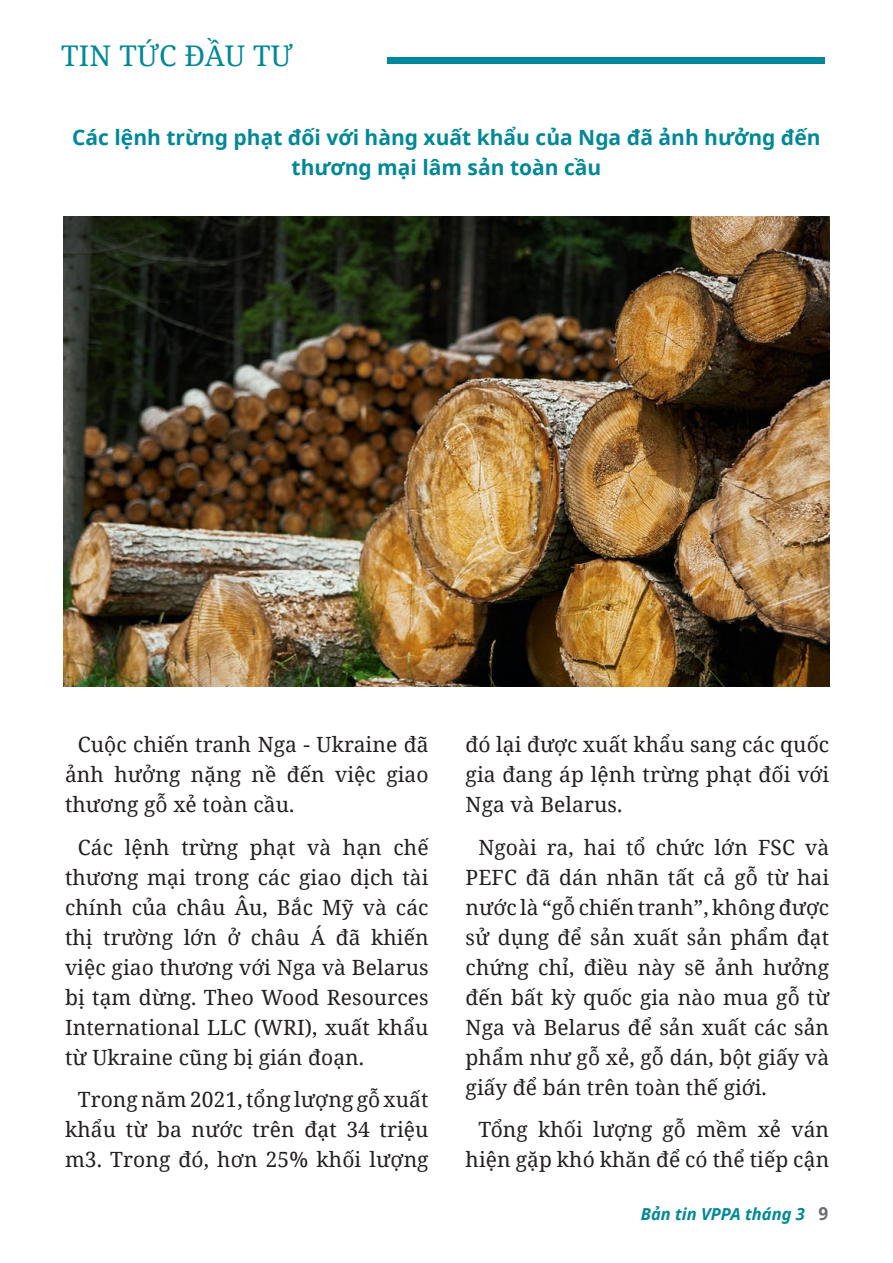
<style>
.page{position:relative;width:893px;height:1263px;background:#fff}
.page>*{position:absolute;margin:0;border:0;box-sizing:border-box;transform-origin:0 0}
.t1{font:28.5px "Noto Serif";letter-spacing:.01em;color:#089}
.t2{font:21px/30px "Noto Serif";letter-spacing:.005em;color:#231f20;text-align:justify}
.t3{font:700 21px/30px "Noto Sans";color:#089;text-align:center}
.t4{font:italic 700 16.5px "Noto Sans";color:#089}
.s1{font-style:normal;font-size:18px;color:#6c6d70}
</style>
<div class="page">
<div style="left:387px;top:58px;width:437px;height:6px;background:#089"></div>
<img style="left:64px;top:217px;width:765px;height:470px">
<p class="t1" style="left:61px;top:36px;width:233px">TIN TỨC ĐẦU TƯ</p>
<p class="t3" style="left:72px;top:123px;width:750px">Các lệnh trừng phạt đối với hàng xuất khẩu của Nga đã ảnh hưởng đến thương mại lâm sản toàn cầu</p>
<p class="t2" style="left:65px;top:728px;width:365px;text-indent:13px">Cuộc chiến tranh Nga - Ukraine đã ảnh hưởng nặng nề đến việc giao thương gỗ xẻ toàn cầu.</p>
<p class="t2" style="left:65px;top:831px;width:365px;text-indent:13px">Các lệnh trừng phạt và hạn chế thương mại trong các giao dịch tài chính của châu Âu, Bắc Mỹ và các thị trường lớn ở châu Á đã khiến việc giao thương với Nga và Belarus bị tạm dừng. Theo Wood Resources International LLC (WRI), xuất khẩu từ Ukraine cũng bị gián đoạn.</p>
<p class="t2" style="left:65px;top:1084px;width:365px;text-indent:13px">Trong năm 2021, tổng lượng gỗ xuất khẩu từ ba nước trên đạt 34 triệu m3. Trong đó, hơn 25% khối lượng</p>
<p class="t2" style="left:466px;top:728px;width:365px">đó lại được xuất khẩu sang các quốc gia đang áp lệnh trừng phạt đối với Nga và Belarus.</p>
<p class="t2" style="left:466px;top:831px;width:365px;text-indent:13px">Ngoài ra, hai tổ chức lớn FSC và PEFC đã dán nhãn tất cả gỗ từ hai nước là “gỗ chiến tranh”, không được sử dụng để sản xuất sản phẩm đạt chứng chỉ, điều này sẽ ảnh hưởng đến bất kỳ quốc gia nào mua gỗ từ Nga và Belarus để sản xuất các sản phẩm như gỗ xẻ, gỗ dán, bột giấy và giấy để bán trên toàn thế giới.</p>
<p class="t2" style="left:466px;top:1114px;width:365px;text-align:right">Tổng khối lượng gỗ mềm xẻ ván hiện gặp khó khăn để có thể tiếp cận</p>
<p class="t4" style="left:641px;top:1202px;width:189px">Bản tin VPPA tháng 3 <span class="s1">9</span></p>
</div>
